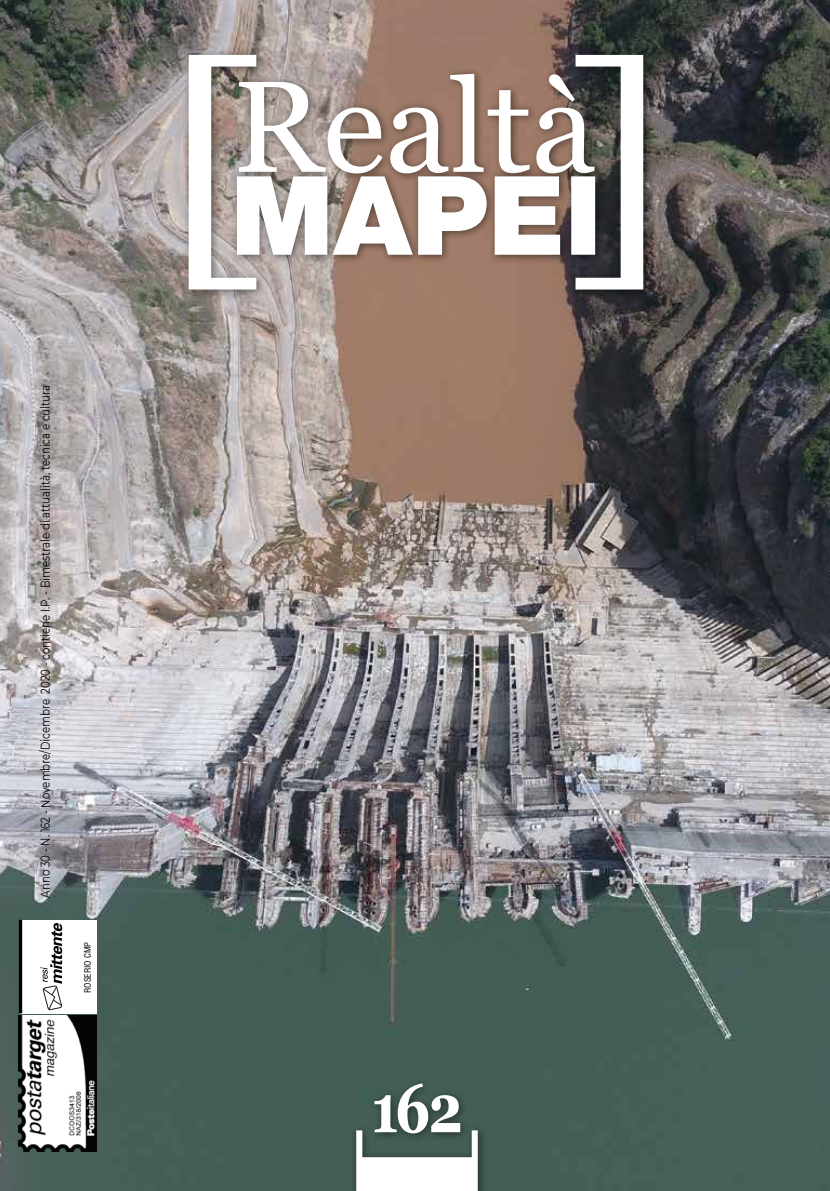
<style>
.page{position:relative;width:830px;height:1191px;background:#fff}
.page>*{position:absolute;margin:0;border:0;box-sizing:border-box;transform-origin:0 0}
.t1{font:700 68.55px "Georgia";color:#fff;scale:.8 1}
.t2{font:12.75px "Montserrat";color:#000;scale:.8 1}
.t3{font:condensed 8.7px "Helvetica LT Std";color:#000}
</style>
<div class="page">
<img style="left:0;top:0;width:829px;height:1191px">
<div style="left:568px;top:48px;width:85px;height:251px;background:#000;opacity:.5"></div>
<div style="left:182px;top:48px;width:84px;height:251px;background:#000;opacity:.5"></div>
<svg style="left:188px;top:55px;width:455px;height:234px"></svg>
<div style="left:368px;top:1077px;width:102px;height:65px;background:#000;opacity:.5"></div>
<div style="left:349px;top:1124px;width:138px;height:67px;background:#000;opacity:.5"></div>
<svg style="left:356px;top:1130px;width:121px;height:61px"></svg>
<img style="left:19px;top:1015px;width:78px;height:136px">
<div style="left:20px;top:919px;width:77px;height:94px;background:#fff"></div>
<svg style="left:41px;top:923px;width:22px;height:87px"></svg>
<hr style="left:19px;top:919px;width:3px;height:94px;background:#000">
<p class="t2" style="left:37px;top:897px;width:642px;rotate:-90deg">Anno 30 - N. 162 - Novembre/Dicembre 2020 - contiene I.P. - Bimestrale di attualità, tecnica e cultura</p>
<p class="t3" style="left:82px;top:993px;width:53px;rotate:-90deg">ROSERIO CMP</p>
<h1 class="t1" style="left:371px;top:1069px;width:115px">162</h1>
</div>
